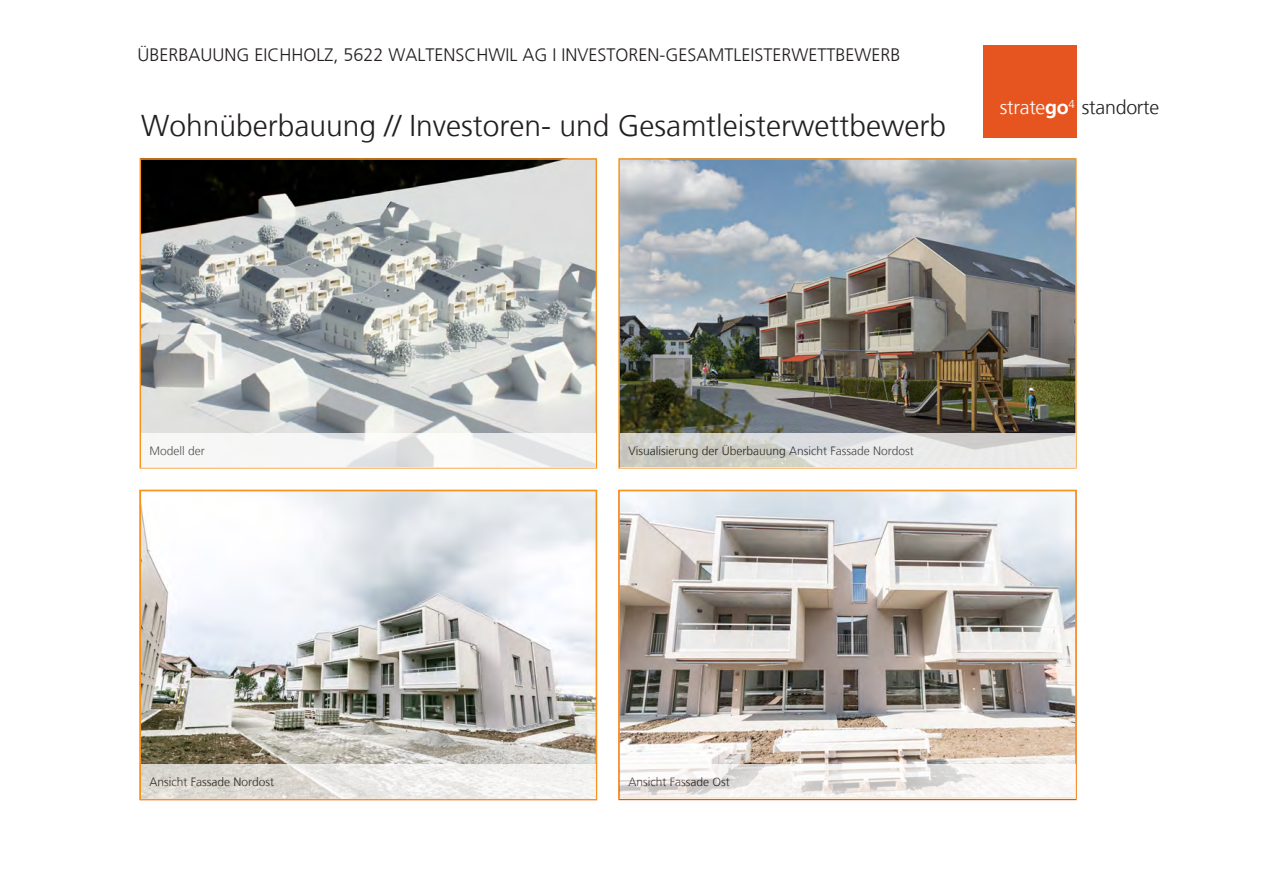
<style>
.page{position:relative;width:1263px;height:893px;background:#fff}
.page>*{position:absolute;margin:0;border:0;box-sizing:border-box;transform-origin:0 0}
.TITEL____Haupttitel{font:300 30px "Frutiger LT";color:#231f20}
.t1{font:300 19.65px "Frutiger LT";letter-spacing:-.015em;color:#231f20}
.TITEL____Untertitel{font:300 18px "Frutiger LT";color:#231f20}
.t2{font:300 12px "Frutiger LT";color:#231f20}
.s1{color:#fff}
.s2{font-weight:700;color:#fff}
</style>
<div class="page">
<div style="left:983px;top:45px;width:93px;height:93px;background:#e6551f"></div>
<img style="left:143px;top:161px;width:451px;height:272px">
<div style="left:140px;top:158px;width:457px;height:311px;border:2px solid #f7931d"></div>
<svg style="left:141px;top:433px;width:455px;height:34px;fill:#f6f6f6"></svg>
<img style="left:621px;top:161px;width:452px;height:272px">
<div style="left:618px;top:158px;width:458px;height:311px;border:2px solid #f7931d"></div>
<svg style="left:620px;top:433px;width:455px;height:34px;background:#dbdbd8"></svg>
<svg style="left:143px;top:493px;width:451px;height:272px"></svg>
<div style="left:140px;top:490px;width:457px;height:310px;border:2px solid #f7931d"></div>
<img style="left:621px;top:493px;width:452px;height:272px">
<div style="left:618px;top:490px;width:458px;height:309px;border:2px solid #f7931d"></div>
<svg style="left:141px;top:765px;width:455px;height:34px"></svg>
<svg style="left:620px;top:765px;width:455px;height:34px;fill:#f6f3f1"></svg>
<p class="TITEL____Untertitel" style="left:137px;top:44px;width:765px">ÜBERBAUUNG EICHHOLZ, 5622 WALTENSCHWIL AG I INVESTOREN-GESAMTLEISTERWETTBEWERB</p>
<p class="TITEL____Haupttitel" style="left:141px;top:109px;width:807px">Wohnüberbauung // Investoren- und Gesamtleisterwettbewerb</p>
<h2 class="t1" style="left:1000px;top:96px;width:161px"><span class="s1">strate</span><span class="s2">go</span><sup>4</sup> standorte</h2>
<p class="t2" style="left:150px;top:444px;width:57px">Modell der</p>
<p class="t2" style="left:628px;top:444px;width:287px">Visualisierung der Überbauung Ansicht Fassade Nordost</p>
<p class="t2" style="left:150px;top:775px;width:126px">Ansicht Fassade Nordost</p>
<p class="t2" style="left:628px;top:775px;width:103px">Ansicht Fassade Ost</p>
<p class="t2" style="left:150px;top:776px;width:117px">Grundrisse Er geschos</p>
<p class="t2" style="left:628px;top:776px;width:120px">Grundriss Obergechoss</p>
</div>
